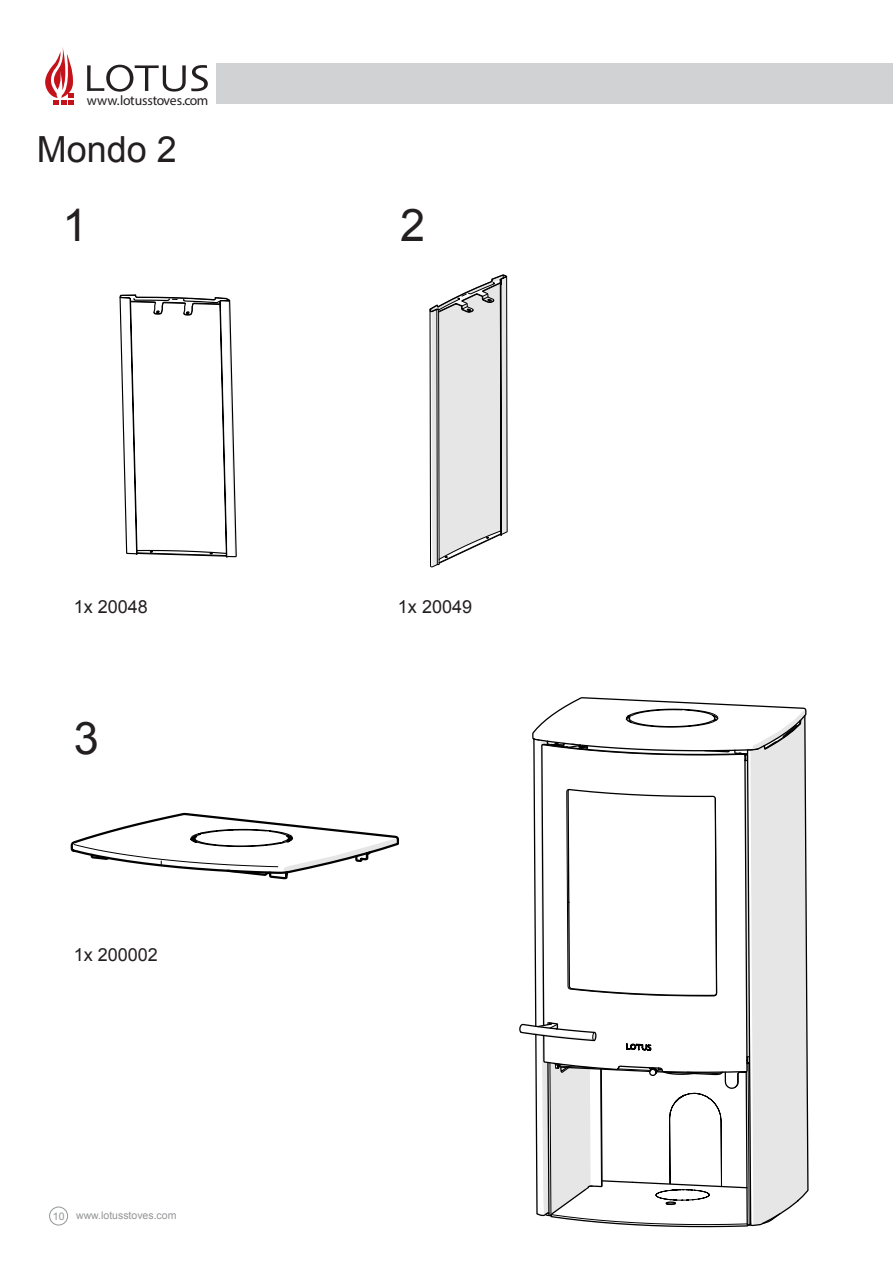
<style>
.page{position:relative;width:893px;height:1263px;background:#fff}
.page>*{position:absolute;margin:0;border:0;box-sizing:border-box;transform-origin:0 0}
.t1{font:45px "Arial";color:#231f20}
.t2{font:36px "Arial";color:#231f20}
.t3{font:18px "Arial";color:#231f20}
.t4{font:13.8px "Myriad Pro";letter-spacing:-.02em;color:#231f20}
.t5{font:10.5px "Arial";color:#939598}
</style>
<div class="page">
<div style="left:216px;top:64px;width:677px;height:40px;background:#d1d2d4"></div>
<div style="left:49px;top:1206px;width:19px;height:19px;border:1px solid #939598;border-radius:50%"></div>
<svg style="left:87px;top:65px;width:121px;height:27px"></svg>
<svg style="left:45px;top:47px;width:29px;height:58px"></svg>
<svg style="left:119px;top:294px;width:118px;height:264px"></svg>
<svg style="left:429px;top:63px;width:79px;height:505px"></svg>
<svg style="left:70px;top:812px;width:329px;height:68px"></svg>
<svg style="left:519px;top:697px;width:290px;height:531px"></svg>
<p class="t4" style="left:87px;top:92px;width:123px">www.lotusstoves.com</p>
<p class="t2" style="left:37px;top:126px;width:142px">Mondo 2</p>
<p class="t1" style="left:62px;top:196px;width:27px">1</p>
<p class="t1" style="left:400px;top:196px;width:27px">2</p>
<p class="t3" style="left:74px;top:595px;width:76px">1x 20048</p>
<p class="t3" style="left:398px;top:595px;width:76px">1x 20049</p>
<p class="t1" style="left:74px;top:708px;width:27px">3</p>
<p class="t3" style="left:74px;top:943px;width:86px">1x 200002</p>
<p class="t5" style="left:53px;top:1208px;width:125px">10 www.lotusstoves.com</p>
</div>
